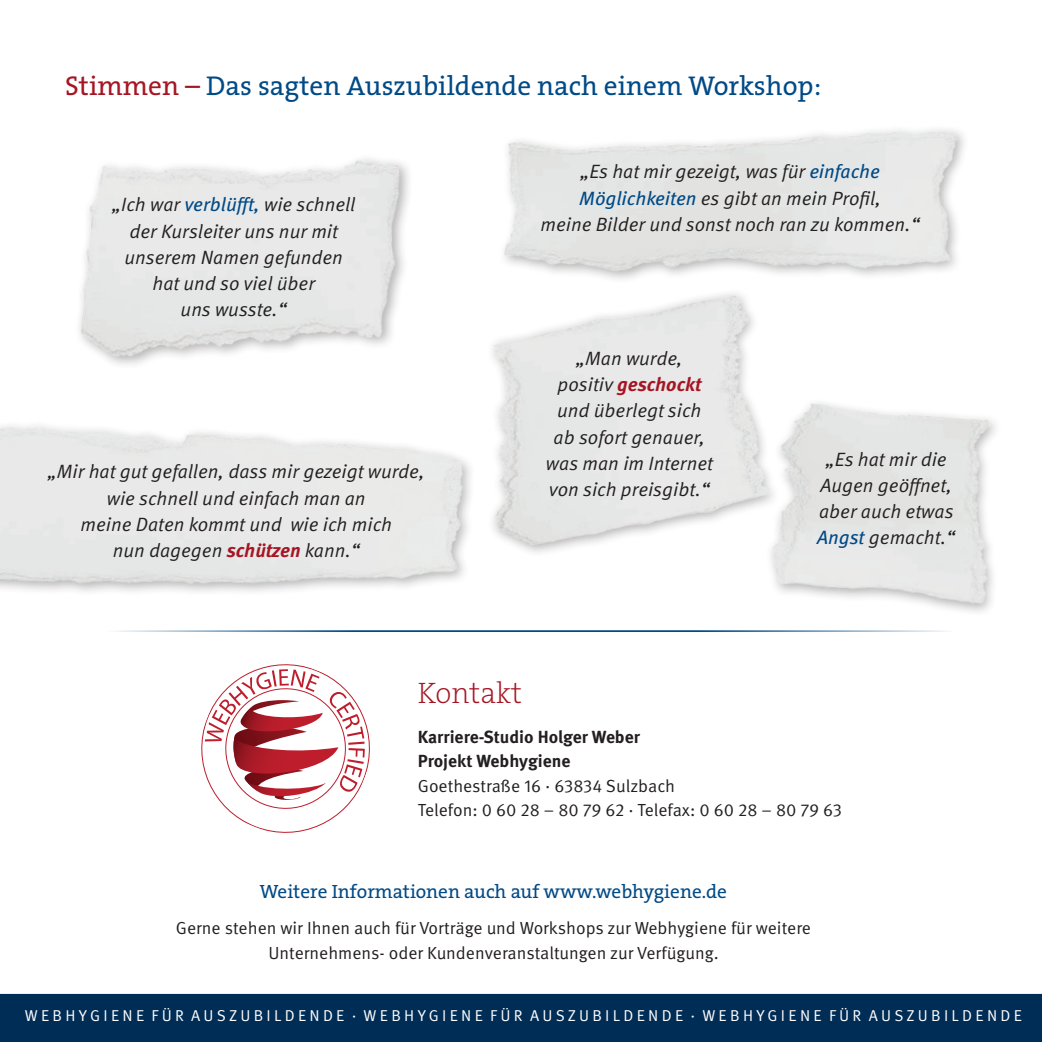
<style>
.page{position:relative;width:1042px;height:1042px;background:#fff}
.page>*{position:absolute;margin:0;border:0;box-sizing:border-box;transform-origin:0 0}
.t1{font:200 29.75px "The Serif B2";color:#a51624}
.t2{font:27.3px "The Serif B5 Plain";color:#004a86}
.t3{font:italic 19.25px/26.2px "Meta Pro";color:#231f20;text-align:center}
.t4{font:19.25px "The Serif B5 Plain";color:#004a86}
.t5{font:17.5px/24.5px "Meta Pro";color:#231f20}
.t6{font:700 17.5px/24.5px "Meta Pro";color:#231f20}
.t7{font:15.75px "Meta Pro";letter-spacing:.21em;color:#fff}
.s1{color:#a51624}
.s2{color:#004a86}
.s3{font-weight:700;color:#a51624}
</style>
<div class="page">
<div style="left:0;top:993px;width:1042px;height:49px;background:#002d56"></div>
<svg style="left:201px;top:664px;width:169px;height:169px"></svg>
<hr style="left:89px;top:630px;width:863px;height:2px;background:#004a86">
<img style="left:79px;top:159px;width:330px;height:206px">
<div style="left:498px;top:124px;width:472px;height:160px;background:#231f20;opacity:.35"></div>
<img style="left:756px;top:402px;width:240px;height:210px">
<h2 class="t2" style="left:65px;top:71px;width:758px"><span class="s1">Stimmen –</span> Das sagten Auszubildende nach einem Workshop:</h2>
<p class="t3" style="left:112px;top:192px;width:244px">„Ich war <span class="s2">verblüfft,</span> wie schnell der Kursleiter uns nur mit unserem Namen gefunden hat und so viel über<br>uns wusste.“</p>
<p class="t3" style="left:48px;top:459px;width:378px">„Mir hat gut gefallen, dass mir gezeigt wurde, wie schnell und einfach man an<br>meine Daten kommt und wie ich mich<br>nun dagegen <span class="s3">schützen</span> kann.“</p>
<p class="t3" style="left:540px;top:159px;width:380px">„Es hat mir gezeigt, was für <span class="s2">einfache<br>Möglichkeiten</span> es gibt an mein Profil,<br>meine Bilder und sonst noch ran zu kommen.“</p>
<p class="t3" style="left:546px;top:346px;width:169px">„Man wurde‚<br>positiv <span class="s3">geschockt </span>und überlegt sich ab sofort genauer, was man im Internet von sich preisgibt.“</p>
<p class="t3" style="left:817px;top:446px;width:140px">„Es hat mir die<br>Augen geöffnet, aber auch etwas<br><span class="s2">Angst</span> gemacht.“</p>
<h1 class="t1" style="left:418px;top:678px;width:106px">Kontakt</h1>
<p class="t6" style="left:418px;top:725px;width:224px">Karriere-Studio Holger Weber<br>Projekt Webhygiene</p>
<p class="t5" style="left:418px;top:774px;width:426px">Goethestraße 16 · 63834 Sulzbach<br>Telefon: 0 60 28 – 80 79 62 · Telefax: 0 60 28 – 80 79 63</p>
<p class="t4" style="left:260px;top:881px;width:469px">Weitere Informationen auch auf www.webhygiene.de</p>
<p class="t5" style="left:176px;top:916px;width:636px;text-align:center">Gerne stehen wir Ihnen auch für Vorträge und Workshops zur Webhygiene für weitere<br>Unternehmens- oder Kundenveranstaltungen zur Verfügung.</p>
<p class="t7" style="left:25px;top:1005px;width:998px">WEBHYGIENE FÜR AUSZUBILDENDE · WEBHYGIENE FÜR AUSZUBILDENDE · WEBHYGIENE FÜR AUSZUBILDENDE</p>
</div>
